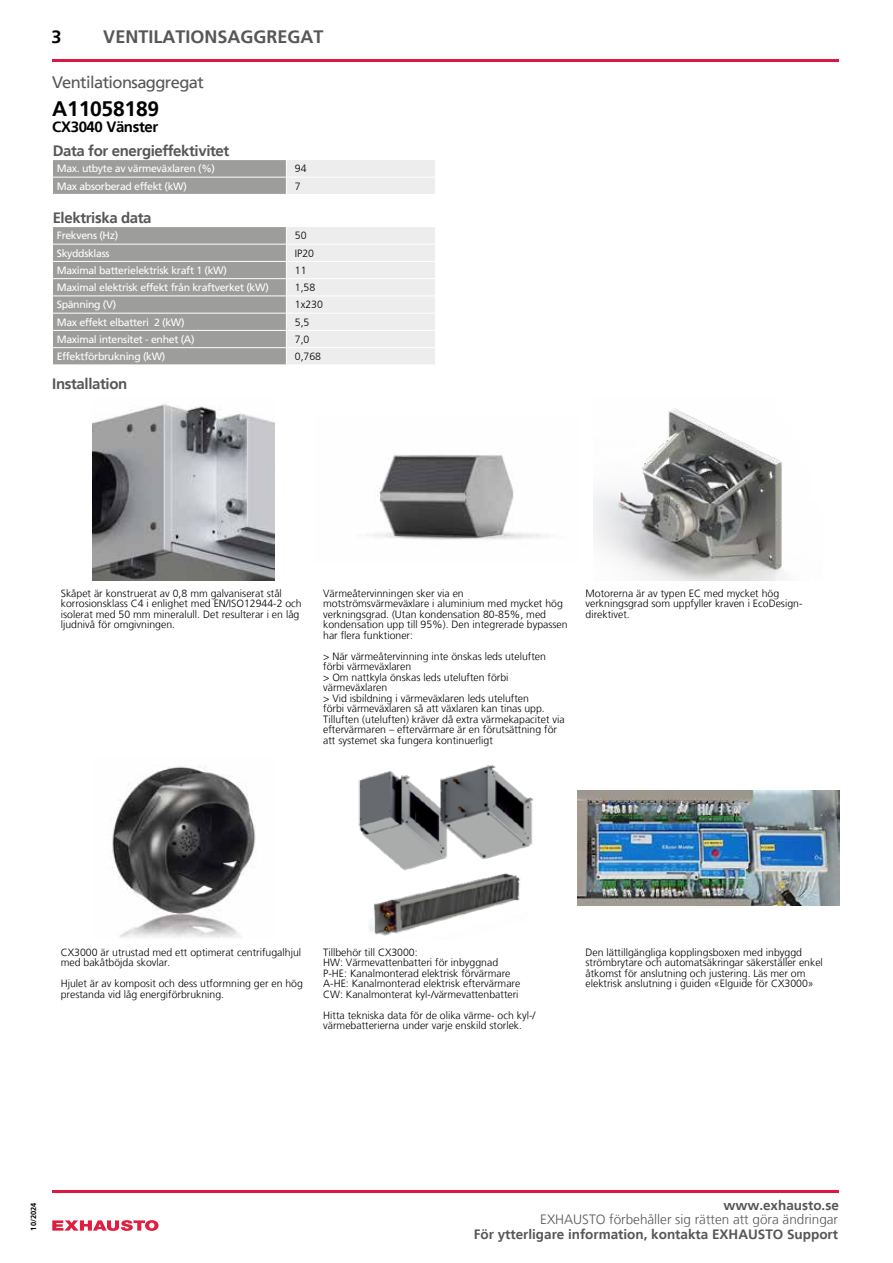
<style>
.page{position:relative;width:893px;height:1263px;background:#fff}
.page>*{position:absolute;margin:0;border:0;box-sizing:border-box;transform-origin:0 0}
.t1{font:700 21px "Frutiger LT";letter-spacing:-.01em;color:#000}
.t2{font:700 18px "Frutiger LT";color:#575756}
.t3{font:700 18px "Frutiger LT";color:#000}
.t4{font:16.5px "Frutiger LT";letter-spacing:-.035em;color:#575756}
.t5{font:700 15px "Frutiger LT";letter-spacing:-.025em;color:#575756}
.t6{font:700 15px "Frutiger LT";letter-spacing:-.025em;color:#000}
.t7{font:700 13.5px "Frutiger LT";color:#575756}
.t8{font:300 13.5px "Frutiger LT";color:#575756}
.t9{font:300 10.5px/10.5px "Frutiger LT";color:#000}
.t10{font:10.5px "Frutiger LT";letter-spacing:-.03em;color:#fff}
.t11{font:700 7.5px "Frutiger LT";color:#000}
</style>
<div class="page">
<svg style="left:52px;top:1220px;width:107px;height:11px"></svg>
<hr style="left:52px;top:60px;width:787px;height:2px;background:#df1641">
<hr style="left:52px;top:1190px;width:787px;height:2px;background:#df1641">
<svg style="left:53px;top:160px;width:382px;height:34px;background:#bebebd"></svg>
<svg style="left:52px;top:227px;width:383px;height:138px;background:#c0c0bf"></svg>
<img style="left:92px;top:404px;width:183px;height:176px">
<img style="left:374px;top:454px;width:167px;height:86px">
<img style="left:594px;top:408px;width:189px;height:172px">
<img style="left:112px;top:766px;width:144px;height:172px">
<img style="left:358px;top:764px;width:176px;height:172px">
<img style="left:577px;top:790px;width:262px;height:116px">
<h2 class="t3" style="left:52px;top:27px;width:12px">3</h2>
<h2 class="t2" style="left:103px;top:27px;width:222px">VENTILATIONSAGGREGAT</h2>
<h3 class="t4" style="left:52px;top:73px;width:153px">Ventilationsaggregat</h3>
<h1 class="t1" style="left:52px;top:96px;width:108px">A11058189</h1>
<h3 class="t6" style="left:52px;top:118px;width:108px">CX3040 Vänster</h3>
<h3 class="t5" style="left:53px;top:142px;width:178px">Data for energieffektivitet</h3>
<p class="t10" style="left:57px;top:163px;width:160px">Max. utbyte av värmeväxlaren (%)</p>
<p class="t9" style="left:295px;top:164px;width:13px">94</p>
<p class="t10" style="left:57px;top:180px;width:132px">Max absorberad effekt (kW)</p>
<p class="t9" style="left:295px;top:181px;width:7px">7</p>
<h3 class="t5" style="left:53px;top:209px;width:100px">Elektriska data</h3>
<p class="t10" style="left:57px;top:230px;width:63px">Frekvens (Hz)</p>
<p class="t9" style="left:295px;top:231px;width:13px">50</p>
<p class="t10" style="left:57px;top:247px;width:54px">Skyddsklass</p>
<p class="t9" style="left:295px;top:248px;width:21px">IP20</p>
<p class="t10" style="left:57px;top:264px;width:172px">Maximal batterielektrisk kraft 1 (kW)</p>
<p class="t9" style="left:295px;top:265px;width:13px">11</p>
<p class="t10" style="left:57px;top:281px;width:214px">Maximal elektrisk effekt från kraftverket (kW)</p>
<p class="t9" style="left:295px;top:282px;width:22px">1,58</p>
<p class="t10" style="left:57px;top:299px;width:61px">Spänning (V)</p>
<p class="t9" style="left:295px;top:300px;width:30px">1x230</p>
<p class="t10" style="left:57px;top:316px;width:129px">Max effekt elbatteri 2 (kW)</p>
<p class="t9" style="left:295px;top:317px;width:16px">5,5</p>
<p class="t10" style="left:57px;top:333px;width:139px">Maximal intensitet - enhet (A)</p>
<p class="t9" style="left:295px;top:334px;width:16px">7,0</p>
<p class="t10" style="left:57px;top:350px;width:110px">Effektförbrukning (kW)</p>
<p class="t9" style="left:295px;top:351px;width:28px">0,768</p>
<h3 class="t5" style="left:52px;top:375px;width:77px">Installation</h3>
<p class="t9" style="left:61px;top:588px;width:242px">Skåpet är konstruerat av 0,8 mm galvaniserat stål korrosionsklass C4 i enlighet med EN/ISO12944-2 och isolerat med 50 mm mineralull. Det resulterar i en låg ljudnivå för omgivningen.</p>
<p class="t9" style="left:323px;top:588px;width:246px">Värmeåtervinningen sker via en motströmsvärmeväxlare i aluminium med mycket hög verkningsgrad. (Utan kondensation 80-85%, med kondensation upp till 95%). Den integrerade bypassen har flera funktioner:</p>
<p class="t9" style="left:323px;top:651px;width:243px">&gt; När värmeåtervinning inte önskas leds uteluften förbi värmeväxlaren<br>&gt; Om nattkyla önskas leds uteluften förbi värmeväxlaren<br>&gt; Vid isbildning i värmeväxlaren leds uteluften<br>förbi värmeväxlaren så att växlaren kan tinas upp.<br>Tilluften (uteluften) kräver då extra värmekapacitet via eftervärmaren – eftervärmare är en förutsättning för att systemet ska fungera kontinuerligt</p>
<p class="t9" style="left:585px;top:588px;width:219px">Motorerna är av typen EC med mycket hög verkningsgrad som uppfyller kraven i EcoDesign&shy;direktivet.</p>
<p class="t9" style="left:61px;top:947px;width:242px">CX3000 är utrustad med ett optimerat centrifugalhjul med bakåtböjda skovlar.</p>
<p class="t9" style="left:61px;top:979px;width:244px">Hjulet är av komposit och dess utformning ger en hög prestanda vid låg energiförbrukning.</p>
<p class="t9" style="left:323px;top:947px;width:199px">Tillbehör till CX3000:<br>HW: Värmevattenbatteri för inbyggnad P-HE: Kanalmonterad elektrisk förvärmare A-HE: Kanalmonterad elektrisk eftervärmare CW: Kanalmonterat kyl-/värmevattenbatteri</p>
<p class="t9" style="left:323px;top:1010px;width:214px">Hitta tekniska data för de olika värme- och kyl-/ värmebatterierna under varje enskild storlek.</p>
<p class="t9" style="left:585px;top:947px;width:239px">Den lättillgängliga kopplingsboxen med inbyggd strömbrytare och automatsäkringar säkerställer enkel åtkomst för anslutning och justering. Läs mer om elektrisk anslutning i guiden «Elguide för CX3000»</p>
<p class="t11" style="left:29px;top:1230px;width:29px;rotate:-90deg">10/2024</p>
<p class="t7" style="left:723px;top:1198px;width:117px">www.exhausto.se</p>
<p class="t8" style="left:540px;top:1212px;width:299px">EXHAUSTO förbehåller sig rätten att göra ändringar</p>
<p class="t7" style="left:474px;top:1226px;width:366px">För ytterligare information, kontakta EXHAUSTO Support</p>
</div>
